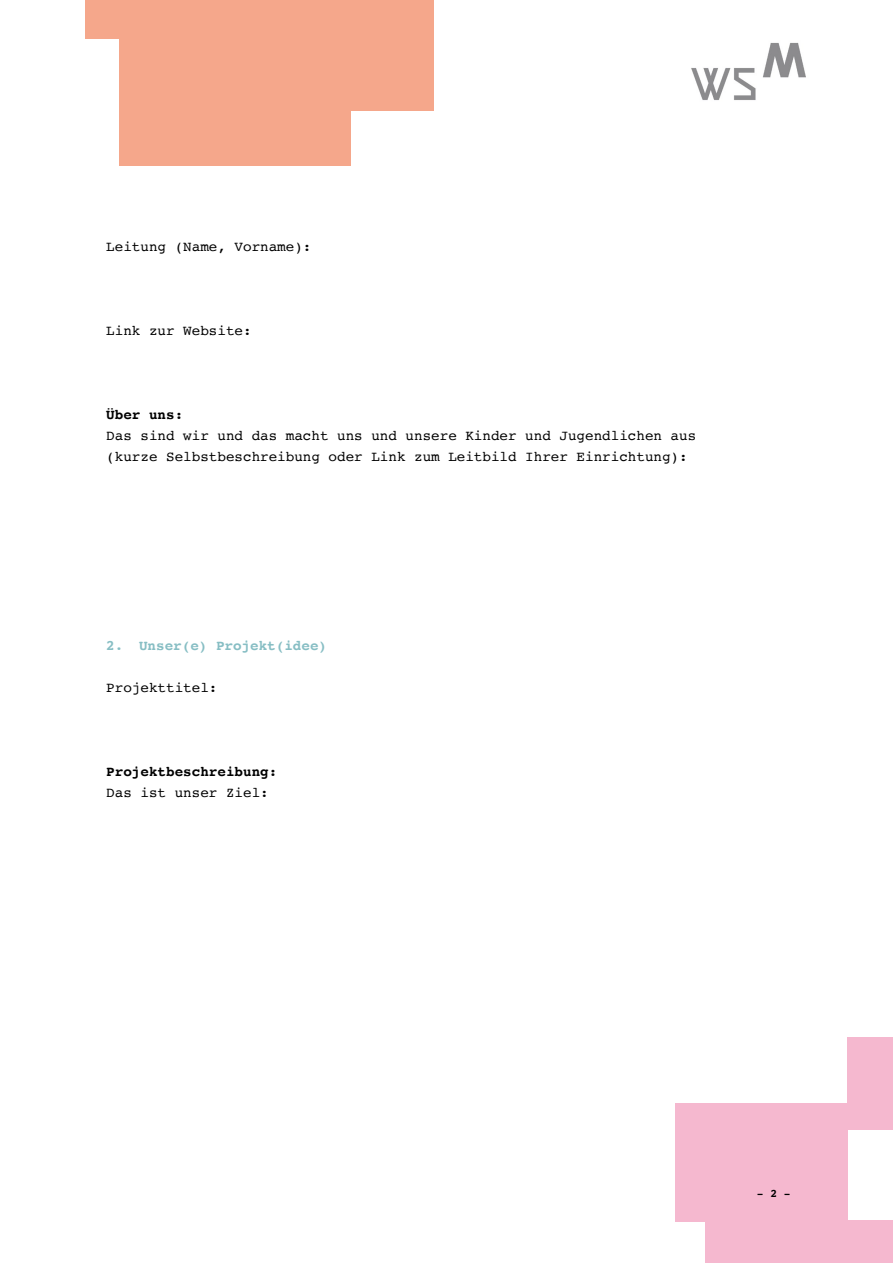
<style>
.page{position:relative;width:893px;height:1263px;background:#fff}
.page>*{position:absolute;margin:0;border:0;box-sizing:border-box;transform-origin:0 0}
.t1{font:14.25px/21px "Courier";color:#000}
.t2{font:700 14.25px "Courier";color:#000}
.t3{font:700 14.25px "Courier";color:#87bec4}
.t4{font:700 11.25px "Courier";color:#000}
</style>
<div class="page">
<div style="left:119px;top:0;width:231px;height:166px;background:#f5a78b"></div>
<div style="left:202px;top:0;width:231px;height:111px;background:#f5a78b"></div>
<div style="left:85px;top:0;width:231px;height:38px;background:#f5a78b"></div>
<div style="left:675px;top:1103px;width:172px;height:118px;background:#f5b8cf"></div>
<div style="left:847px;top:1037px;width:46px;height:93px;background:#f5b8cf"></div>
<div style="left:706px;top:1220px;width:187px;height:43px;background:#f5b8cf"></div>
<img style="left:691px;top:42px;width:115px;height:58px">
<p class="t1" style="left:106px;top:236px;width:207px">Leitung (Name, Vorname):</p>
<p class="t1" style="left:106px;top:320px;width:147px">Link zur Website:</p>
<p class="t2" style="left:106px;top:403px;width:78px">Über uns:</p>
<p class="t1" style="left:106px;top:425px;width:591px">Das sind wir und das macht uns und unsere Kinder und Jugendlichen aus (kurze Selbstbeschreibung oder Link zum Leitbild Ihrer Einrichtung):</p>
<p class="t3" style="left:106px;top:634px;width:222px">2. Unser(e) Projekt(idee)</p>
<p class="t1" style="left:106px;top:677px;width:113px">Projekttitel:</p>
<p class="t2" style="left:106px;top:760px;width:173px">Projektbeschreibung:</p>
<p class="t1" style="left:106px;top:782px;width:164px">Das ist unser Ziel:</p>
<p class="t4" style="left:757px;top:1184px;width:35px">- 2 -</p>
</div>
